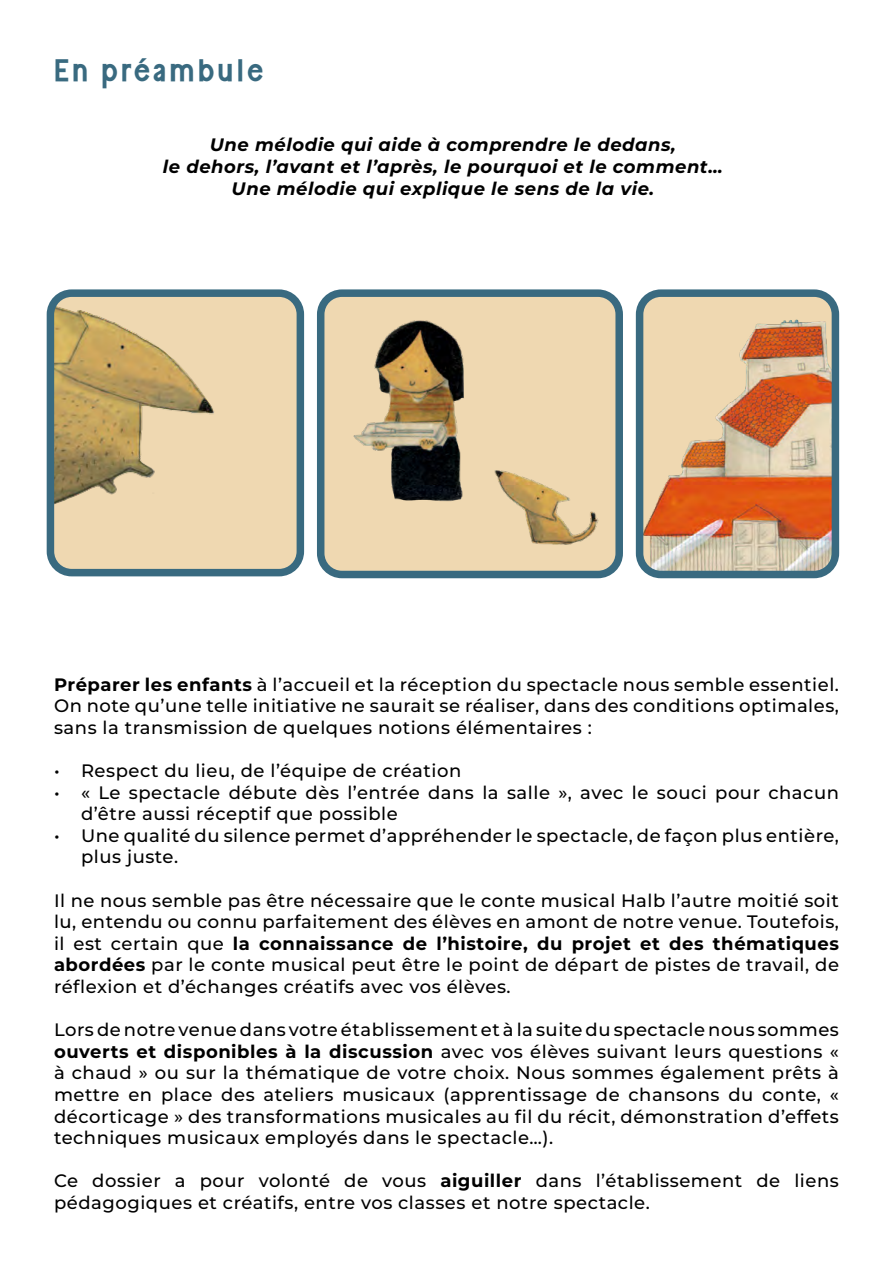
<style>
.page{position:relative;width:893px;height:1263px;background:#fff}
.page>*{position:absolute;margin:0;border:0;box-sizing:border-box;transform-origin:0 0}
.t1{font:700 27px "Paris Van Java";letter-spacing:.125em;color:#396a80}
.t2{font:500 18px/21.6px "Montserrat";letter-spacing:.03em;color:#000;text-align:justify}
.t3{font:italic 700 18px/21.6px "Montserrat";letter-spacing:.03em;color:#000;text-align:center}
.s1{font-weight:700}
</style>
<div class="page">
<img style="left:645px;top:298px;width:185px;height:271px">
<div style="left:636px;top:289px;width:203px;height:289px;border:8px solid #396a80;border-radius:21px"></div>
<img style="left:326px;top:298px;width:288px;height:271px">
<div style="left:317px;top:289px;width:306px;height:289px;border:8px solid #396a80;border-radius:21px"></div>
<div style="left:50px;top:293px;width:250px;height:280px;background:#efd8b1;border-radius:21px"></div>
<img style="left:56px;top:298px;width:158px;height:269px">
<div style="left:47px;top:289px;width:257px;height:287px;border:8px solid #396a80;border-radius:21px"></div>
<h1 class="t1" style="left:54px;top:54px;width:210px">En préambule</h1>
<p class="t3" style="left:163px;top:134px;width:561px">Une mélodie qui aide à comprendre le dedans,<br>le dehors, l’avant et l’après, le pourquoi et le comment…<br>Une mélodie qui explique le sens de la vie.</p>
<p class="t2" style="left:54px;top:673px;width:786px"><span class="s1">Préparer les enfants</span> à l’accueil et la réception du spectacle nous semble essentiel.<br>On note qu’une telle initiative ne saurait se réaliser, dans des conditions optimales, sans la transmission de quelques notions élémentaires :</p>
<p class="t2" style="left:54px;top:759px;width:409px">• Respect du lieu, de l’équipe de création</p>
<p class="t2" style="left:81px;top:781px;width:759px;text-indent:-27px">• « Le spectacle débute dès l’entrée dans la salle », avec le souci pour chacun d’être aussi réceptif que possible</p>
<p class="t2" style="left:81px;top:824px;width:759px;text-indent:-27px">• Une qualité du silence permet d’appréhender le spectacle, de façon plus entière, plus juste.</p>
<p class="t2" style="left:54px;top:889px;width:786px">Il ne nous semble pas être nécessaire que le conte musical Halb l’autre moitié soit lu, entendu ou connu parfaitement des élèves en amont de notre venue. Toutefois, il est certain que <span class="s1">la connaissance de l’histoire, du projet et des thématiques abordées</span> par le conte musical peut être le point de départ de pistes de travail, de réflexion et d’échanges créatifs avec vos élèves.</p>
<p class="t2" style="left:54px;top:1018px;width:786px">Lors de notre venue dans votre établissement et à la suite du spectacle nous sommes <span class="s1">ouverts et disponibles à la discussion</span> avec vos élèves suivant leurs questions « à chaud » ou sur la thématique de votre choix. Nous sommes également prêts à mettre en place des ateliers musicaux (apprentissage de chansons du conte, « décorticage » des transformations musicales au fil du récit, démonstration d’effets techniques musicaux employés dans le spectacle…).</p>
<p class="t2" style="left:54px;top:1170px;width:786px">Ce dossier a pour volonté de vous <span class="s1">aiguiller</span> dans l’établissement de liens pédagogiques et créatifs, entre vos classes et notre spectacle.</p>
</div>
